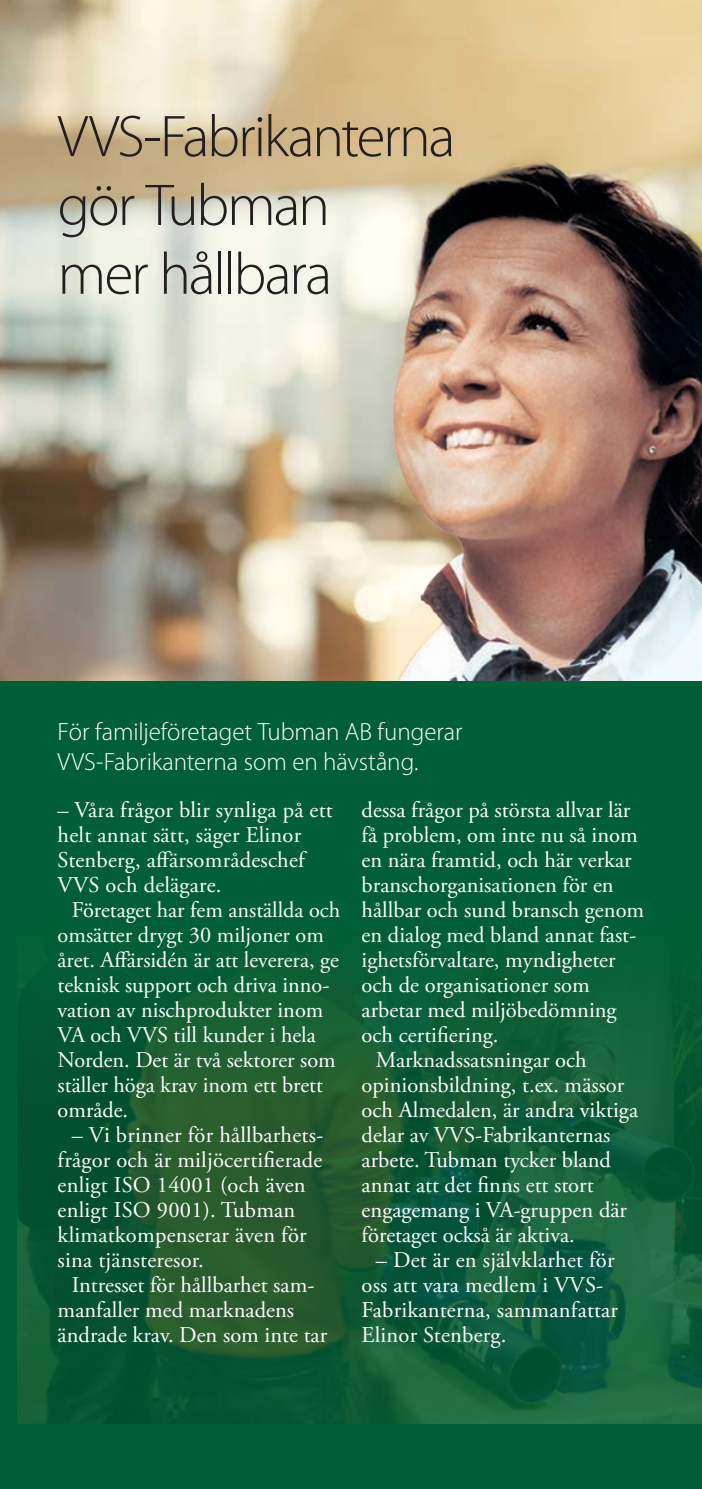
<style>
.page{position:relative;width:702px;height:1489px;background:#fff}
.page>*{position:absolute;margin:0;border:0;box-sizing:border-box;transform-origin:0 0}
.t1{font:300 59.25px/68.8px "Myriad Pro";letter-spacing:-.035em;color:#231f20}
.Bröd_u_i{font:300 25px/30px "Myriad Pro";letter-spacing:-.005em;color:#fff}
.Bröd_u_i-2{font:22.5px/25px "Adobe Garamond Pro";color:#fff}
</style>
<div class="page">
<div style="left:0;top:680px;width:702px;height:755px;background:#005f36"></div>
<img style="left:18px;top:965px;width:684px;height:458px">
<img style="left:0;top:0;width:702px;height:680px">
<img style="left:366px;top:72px;width:336px;height:608px">
<div style="left:0;top:1423px;width:702px;height:65px;background:#005f36"></div>
<p class="t1" style="left:58px;top:103px;width:399px">VVS-Fabrikanterna gör Tubman<br>mer hållbara</p>
<p class="Bröd_u_i" style="left:58px;top:717px;width:406px">För familjeföretaget Tubman AB fungerar<br>VVS-Fabrikanterna som en hävstång.</p>
<p class="Bröd_u_i-2" style="left:58px;top:798px;width:276px">– Våra frågor blir synliga på ett helt annat sätt, säger Elinor<br>Stenberg, affärsområdeschef<br>VVS och delägare.</p>
<p class="Bröd_u_i-2" style="left:58px;top:898px;width:284px;text-indent:14px">Företaget har fem anställda och omsätter drygt 30 miljoner om året. Affärsidén är att leverera, ge teknisk support och driva inno&shy;vation av nischprodukter inom<br>VA och VVS till kunder i hela<br>Norden. Det är två sektorer som ställer höga krav inom ett brett område.</p>
<p class="Bröd_u_i-2" style="left:58px;top:1123px;width:267px;text-indent:14px">– Vi brinner för hållbarhets&shy;frågor och är miljöcertifierade enligt ISO 14001 (och även enligt ISO 9001). Tubman klimatkompenserar även för sina tjänsteresor.</p>
<p class="Bröd_u_i-2" style="left:58px;top:1273px;width:271px;text-indent:14px">Intresset för hållbarhet sam&shy;manfaller med marknadens ändrade krav. Den som inte tar</p>
<p class="Bröd_u_i-2" style="left:361px;top:798px;width:284px">dessa frågor på största allvar lär få problem, om inte nu så inom en nära framtid, och här verkar branschorganisationen för en hållbar och sund bransch genom en dialog med bland annat fast&shy;ighetsförvaltare, myndigheter och de organisationer som arbetar med miljöbedömning och certifiering.</p>
<p class="Bröd_u_i-2" style="left:361px;top:1048px;width:278px;text-indent:14px">Marknadssatsningar och opinionsbildning, t.ex. mässor och Almedalen, är andra viktiga delar av VVS-Fabrikanternas arbete. Tubman tycker bland annat att det finns ett stort engagemang i VA-gruppen där företaget också är aktiva.</p>
<p class="Bröd_u_i-2" style="left:361px;top:1248px;width:258px;text-indent:14px">– Det är en självklarhet för oss att vara medlem i VVS-<br>Fabrikanterna, sammanfattar<br>Elinor Stenberg.</p>
</div>
